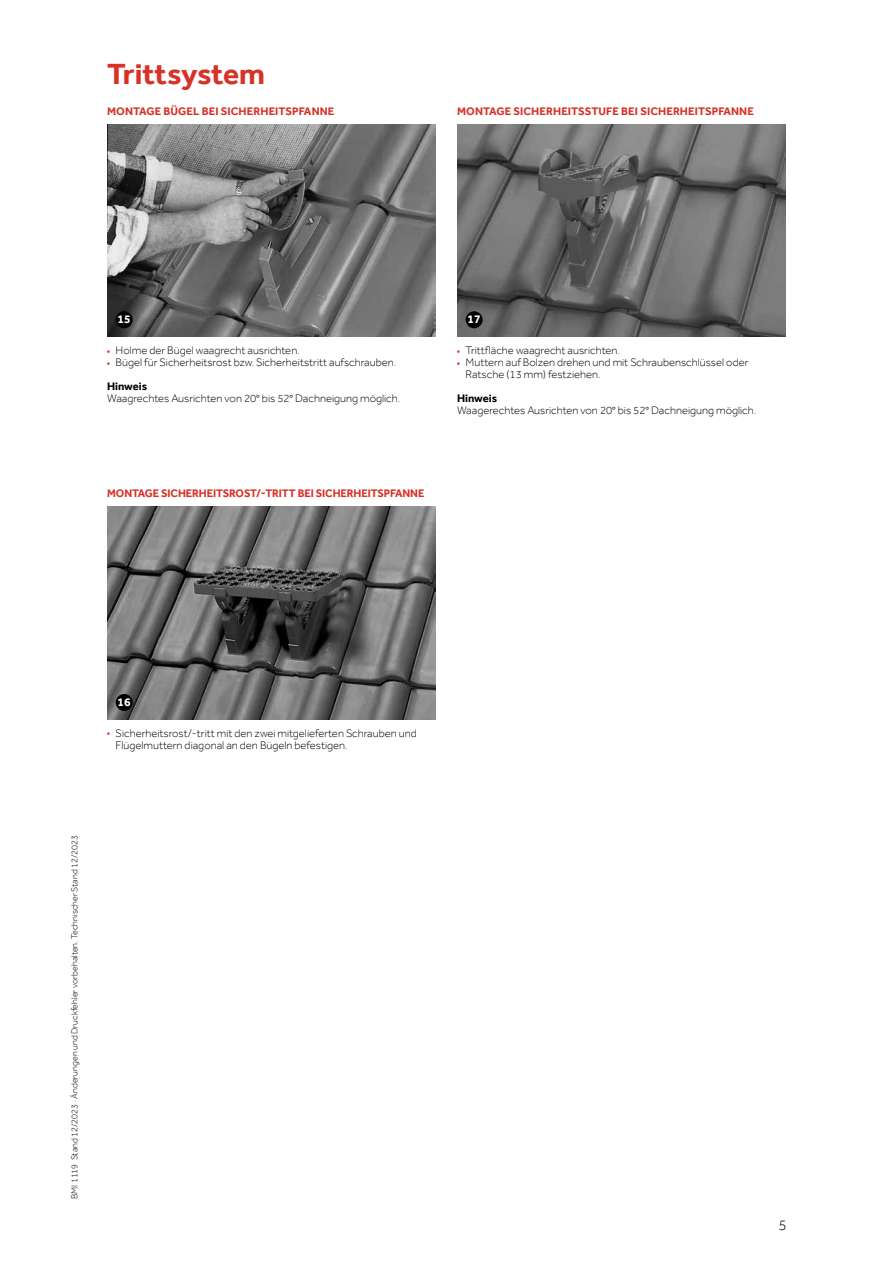
<style>
.page{position:relative;width:893px;height:1263px;background:#fff}
.page>*{position:absolute;margin:0;border:0;box-sizing:border-box;transform-origin:0 0}
.t1{font:700 30px "Effra";letter-spacing:-.01em;color:#d63228}
.t2{font:300 15px "Effra";color:#000}
.t3{font:700 12px "Effra";color:#fff}
.t4{font:300 11.25px/12px "Effra";color:#000}
.t5{font:700 11.25px "Effra";letter-spacing:.01em;color:#d63228}
.t6{font:700 11.25px "Effra";color:#000}
.t7{font:300 9px "Effra";color:#000}
.s1{color:#d63228}
.s2{font-weight:700}
</style>
<div class="page">
<img style="left:107px;top:124px;width:329px;height:213px">
<img style="left:107px;top:507px;width:329px;height:212px">
<img style="left:457px;top:124px;width:329px;height:213px">
<div style="left:116px;top:311px;width:17px;height:17px;background:#000;border-radius:50%"></div>
<div style="left:116px;top:694px;width:17px;height:17px;background:#000;border-radius:50%"></div>
<div style="left:466px;top:311px;width:17px;height:17px;background:#000;border-radius:50%"></div>
<h1 class="t1" style="left:107px;top:56px;width:159px">Trittsystem</h1>
<p class="t5" style="left:107px;top:104px;width:229px">MONTAGE BÜGEL BEI SICHERHEITSPFANNE</p>
<p class="t5" style="left:457px;top:104px;width:298px">MONTAGE SICHERHEITSSTUFE BEI SICHERHEITSPFANNE</p>
<p class="t3" style="left:118px;top:312px;width:15px">15</p>
<p class="t4" style="left:107px;top:344px;width:194px"><span class="s1">■</span> Holme der Bügel waagrecht ausrichten.</p>
<p class="t4" style="left:107px;top:350px;width:291px;line-height:24px"><span class="s1">■</span> Bügel für Sicherheitsrost bzw. Sicherheitstritt aufschrauben.<br><span class="s2">Hinweis</span></p>
<p class="t4" style="left:107px;top:392px;width:295px">Waagrechtes Ausrichten von 20° bis 52° Dachneigung möglich.</p>
<p class="t5" style="left:107px;top:487px;width:319px">MONTAGE SICHERHEITSROST/-TRITT BEI SICHERHEITSPFANNE</p>
<p class="t3" style="left:468px;top:312px;width:15px">17</p>
<p class="t4" style="left:457px;top:344px;width:164px"><span class="s1">■</span> Trittfläche waagrecht ausrichten.</p>
<p class="t4" style="left:466px;top:356px;width:284px;text-indent:-9px"><span class="s1">■</span> Muttern auf Bolzen drehen und mit Schraubenschlüssel oder<br>Ratsche (13 mm) festziehen.</p>
<p class="t6" style="left:457px;top:392px;width:41px">Hinweis</p>
<p class="t4" style="left:457px;top:404px;width:301px">Waagerechtes Ausrichten von 20° bis 52° Dachneigung möglich.</p>
<p class="t3" style="left:118px;top:695px;width:15px">16</p>
<p class="t4" style="left:116px;top:727px;width:303px;text-indent:-9px"><span class="s1">■</span> Sicherheitsrost/-tritt mit den zwei mitgelieferten Schrauben und<br>Flügelmuttern diagonal an den Bügeln befestigen.</p>
<p class="t7" style="left:69px;top:1199px;width:366px;rotate:-90deg">BMI 1119 Stand 12/2023 · Änderungen und Druckfehler vorbehalten. Technischer Stand 12/2023</p>
<h2 class="t2" style="left:778px;top:1216px;width:10px">5</h2>
</div>
